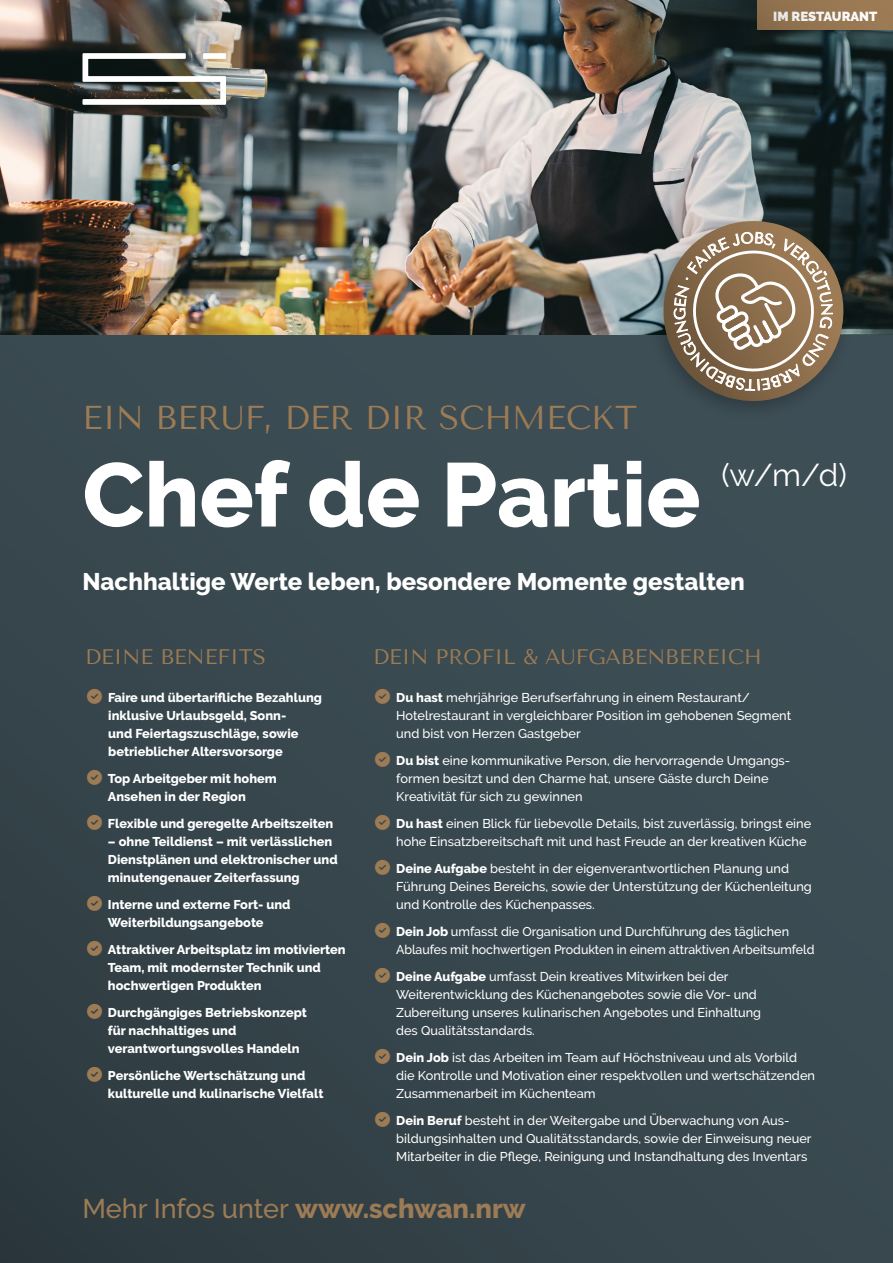
<style>
.page{position:relative;width:893px;height:1263px;background:#fff}
.page>*{position:absolute;margin:0;border:0;box-sizing:border-box;transform-origin:0 0}
.t1{font:800 90px "Raleway";color:#fff}
.t2{font:33px "Tenor Sans";color:#9c7b55}
.t3{font:31.5px "Raleway";color:#fff}
.t4{font:500 27px "Raleway";color:#9c7b55}
.t5{font:800 24px "Raleway";color:#fff}
.t6{font:21px "Tenor Sans";color:#9c7b55}
.t7{font:900 13.05px "Raleway";color:#fff}
.t8{font:500 12.75px/18px "Raleway";color:#fff}
.t9{font:800 12.75px/18px "Raleway";color:#fff}
.s1{color:#9c7b55}
.s2{font-weight:800}
</style>
<div class="page">
<img style="left:0;top:0;width:893px;height:336px">
<div style="left:0;top:336px;width:893px;height:927px;background:linear-gradient(to right,#344248,#3d4d55)"></div>
<div style="left:646px;top:213px;width:209px;height:209px;background:#000;opacity:.24"></div>
<svg style="left:82px;top:53px;width:144px;height:52px"></svg>
<div style="left:203px;top:53px;width:23px;height:6px;background:#fff"></div>
<div style="left:756px;top:0;width:137px;height:38px;background:#000;opacity:.28"></div>
<div style="left:757px;top:0;width:136px;height:29px;background:linear-gradient(to right,#8b6e4c,#9e7d56)"></div>
<svg style="left:375px;top:688px;width:15px;height:15px"></svg>
<svg style="left:375px;top:751px;width:15px;height:15px"></svg>
<svg style="left:375px;top:814px;width:15px;height:15px"></svg>
<svg style="left:375px;top:859px;width:15px;height:15px"></svg>
<svg style="left:375px;top:922px;width:15px;height:15px"></svg>
<svg style="left:375px;top:967px;width:15px;height:15px"></svg>
<svg style="left:375px;top:1048px;width:15px;height:15px"></svg>
<svg style="left:375px;top:1111px;width:15px;height:15px"></svg>
<svg style="left:87px;top:688px;width:15px;height:15px"></svg>
<svg style="left:87px;top:769px;width:15px;height:15px"></svg>
<svg style="left:87px;top:814px;width:15px;height:15px"></svg>
<svg style="left:87px;top:895px;width:15px;height:15px"></svg>
<svg style="left:87px;top:940px;width:15px;height:15px"></svg>
<svg style="left:87px;top:1003px;width:15px;height:15px"></svg>
<svg style="left:87px;top:1066px;width:15px;height:15px"></svg>
<svg style="left:653px;top:211px;width:200px;height:203px;background:#7e7364"></svg>
<p class="t7" style="left:773px;top:9px;width:106px">IM RESTAURANT</p>
<h2 class="t2" style="left:82px;top:399px;width:556px">EIN BERUF, DER DIR SCHMECKT</h2>
<h1 class="t1" style="left:82px;top:444px;width:620px">Chef de Partie</h1>
<h3 class="t3" style="left:721px;top:457px;width:127px">(w/m/d)</h3>
<h3 class="t5" style="left:82px;top:567px;width:664px">Nachhaltige Werte leben, besondere Momente gestalten</h3>
<h3 class="t6" style="left:85px;top:645px;width:182px">DEINE BENEFITS</h3>
<h3 class="t6" style="left:373px;top:645px;width:390px">DEIN PROFIL &amp; AUFGABENBEREICH</h3>
<p class="t9" style="left:108px;top:688px;width:215px;text-indent:-21px"><span class="s1">★</span> Faire und übertarifliche Bezahlung inklusive Urlaubsgeld, Sonn-<br>und Feiertagszuschläge, sowie betrieblicher Altersvorsorge</p>
<p class="t9" style="left:108px;top:769px;width:170px;text-indent:-21px"><span class="s1">★</span> Top Arbeitgeber mit hohem<br>Ansehen in der Region</p>
<p class="t9" style="left:87px;top:814px;width:248px"><span class="s1">★</span> Flexible und geregelte Arbeitszeiten</p>
<p class="t9" style="left:108px;top:832px;width:231px">– ohne Teildienst – mit verlässlichen<br>Dienstplänen und elektronischer und minutengenauer Zeiterfassung</p>
<p class="t9" style="left:87px;top:895px;width:205px;text-align:center"><span class="s1">★</span> Interne und externe Fort- und<br>Weiterbildungsangebote</p>
<p class="t9" style="left:108px;top:940px;width:239px;text-indent:-21px"><span class="s1">★</span> Attraktiver Arbeitsplatz im motivierten<br>Team, mit modernster Technik und hochwertigen Produkten</p>
<p class="t9" style="left:108px;top:1003px;width:200px;text-indent:-21px"><span class="s1">★</span> Durchgängiges Betriebskonzept für nachhaltiges und verantwortungsvolles Handeln</p>
<p class="t9" style="left:108px;top:1066px;width:217px;text-indent:-21px"><span class="s1">★</span> Persönliche Wertschätzung und kulturelle und kulinarische Vielfalt</p>
<p class="t8" style="left:396px;top:688px;width:396px;text-indent:-21px"><span class="s1">★</span> <span class="s2">Du hast</span> mehrjährige Berufserfahrung in einem Restaurant/<br>Hotelrestaurant in vergleichbarer Position im gehobenen Segment und bist von Herzen Gastgeber</p>
<p class="t8" style="left:396px;top:751px;width:396px;text-indent:-21px"><span class="s1">★</span> <span class="s2">Du bist</span> eine kommunikative Person, die hervorragende Umgangs&shy;formen besitzt und den Charme hat, unsere Gäste durch Deine<br>Kreativität für sich zu gewinnen</p>
<p class="t8" style="left:396px;top:814px;width:417px;text-indent:-21px"><span class="s1">★</span> <span class="s2">Du hast</span> einen Blick für liebevolle Details, bist zuverlässig, bringst eine hohe Einsatzbereitschaft mit und hast Freude an der kreativen Küche</p>
<p class="t8" style="left:396px;top:859px;width:417px;text-indent:-21px"><span class="s1">★</span> <span class="s2">Deine Aufgabe</span> besteht in der eigenverantwortlichen Planung und<br>Führung Deines Bereichs, sowie der Unterstützung der Küchenleitung und Kontrolle des Küchenpasses.</p>
<p class="t8" style="left:396px;top:922px;width:420px;text-indent:-21px"><span class="s1">★</span> <span class="s2">Dein Job</span> umfasst die Organisation und Durchführung des täglichen<br>Ablaufes mit hochwertigen Produkten in einem attraktiven Arbeitsumfeld</p>
<p class="t8" style="left:396px;top:967px;width:366px;text-indent:-21px"><span class="s1">★</span> <span class="s2">Deine Aufgabe</span> umfasst Dein kreatives Mitwirken bei der Weiterentwicklung des Küchenangebotes sowie die Vor- und Zubereitung unseres kulinarischen Angebotes und Einhaltung des Qualitätsstandards.</p>
<p class="t8" style="left:396px;top:1048px;width:420px;text-indent:-21px"><span class="s1">★</span> <span class="s2">Dein Job</span> ist das Arbeiten im Team auf Höchstniveau und als Vorbild die Kontrolle und Motivation einer respektvollen und wertschätzenden<br>Zusammenarbeit im Küchenteam</p>
<p class="t8" style="left:396px;top:1111px;width:417px;text-indent:-21px"><span class="s1">★</span> <span class="s2">Dein Beruf</span> besteht in der Weitergabe und Überwachung von Aus&shy;bildungsinhalten und Qualitätsstandards, sowie der Einweisung neuer<br>Mitarbeiter in die Pflege, Reinigung und Instandhaltung des Inventars</p>
<h3 class="t4" style="left:82px;top:1193px;width:445px">Mehr Infos unter <span class="s2">www.schwan.nrw</span></h3>
</div>
